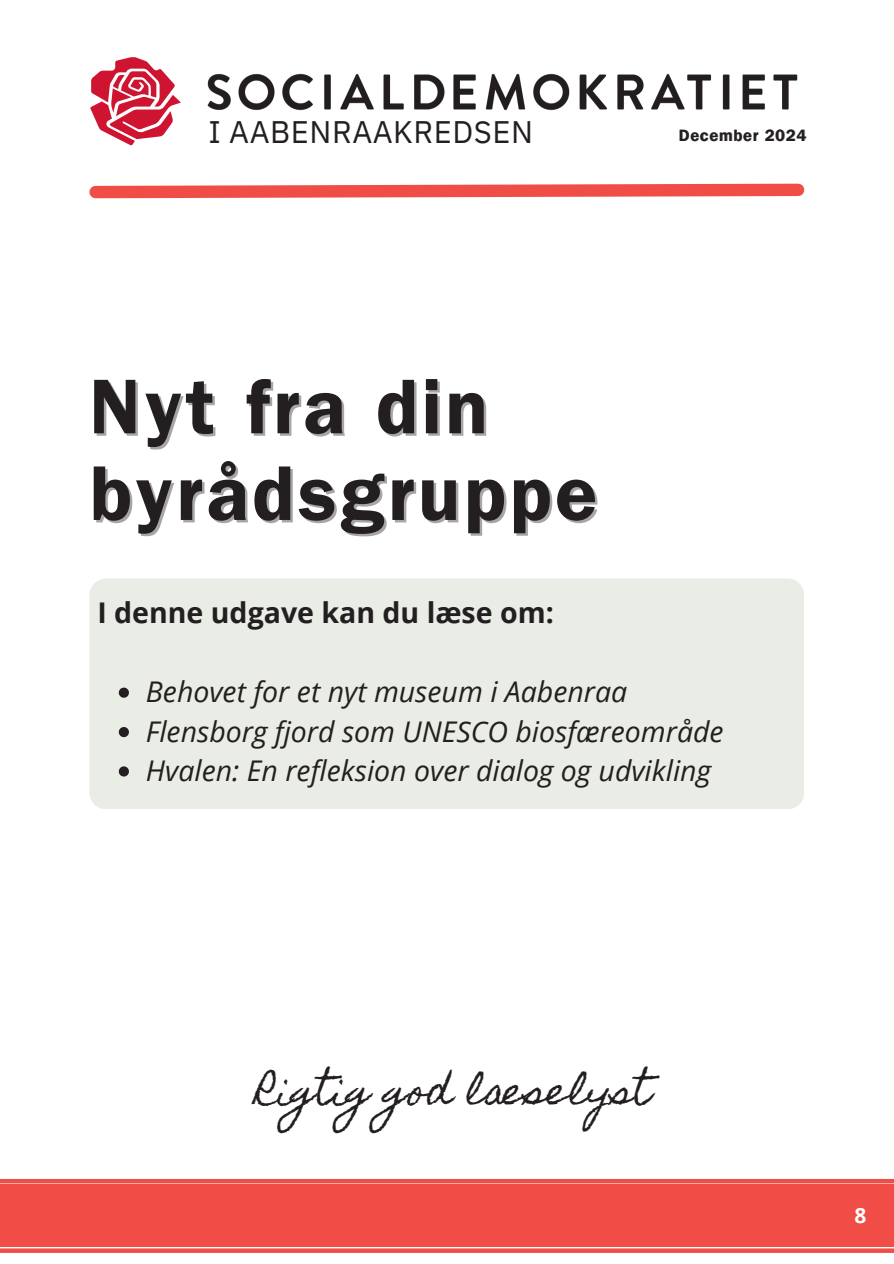
<style>
.page{position:relative;width:894px;height:1264px;background:#fff}
.page>*{position:absolute;margin:0;border:0;box-sizing:border-box;transform-origin:0 0}
.t1{font:77.85px "Franklin Gothic LT Pro Dm";letter-spacing:.045em;color:#231f20}
.t2{font:37.05px "Homemade Apple";color:#231f20}
.t3{font:31.05px "IBM Plex Sans";letter-spacing:.015em;color:#231f20}
.t4{font:italic 28.5px "Open Sans";color:#231f20}
.t5{font:700 28.5px "Open Sans";color:#231f20}
.t6{font:700 21px "Open Sans";color:#fff}
.t7{font:16.35px "Franklin Gothic LT Pro Dm";letter-spacing:.045em;color:#231f20}
</style>
<div class="page">
<div style="left:0;top:1184px;width:893px;height:62px;background:#f04d46"></div>
<svg style="left:89px;top:183px;width:716px;height:16px"></svg>
<svg style="left:90px;top:57px;width:91px;height:88px"></svg>
<img style="left:207px;top:73px;width:591px;height:38px">
<div style="left:0;top:1178px;width:893px;height:5px;background:#f04d46"></div>
<svg style="left:0;top:1248px;width:893px;height:4px;background:#f15f59"></svg>
<div style="left:89px;top:578px;width:714px;height:231px;background:#eaece6"></div>
<svg style="left:119px;top:687px;width:10px;height:10px"></svg>
<svg style="left:119px;top:727px;width:10px;height:10px"></svg>
<svg style="left:119px;top:766px;width:10px;height:10px"></svg>
<p class="t3" style="left:208px;top:112px;width:326px">I AABENRAAKREDSEN</p>
<h2 class="t7" style="left:678px;top:130px;width:129px">December 2024</h2>
<p class="t1" style="left:89px;top:380px;width:399px">Nyt fra din</p>
<h3 class="t1" style="left:89px;top:466px;width:509px">byrådsgruppe</h3>
<p class="t5" style="left:97px;top:593px;width:458px">I denne udgave kan du læse om:</p>
<h1 class="t4" style="left:146px;top:671px;width:483px">Behovet for et nyt museum i Aabenraa</h1>
<h4 class="t4" style="left:146px;top:711px;width:579px">Flensborg fjord som UNESCO biosfæreområde</h4>
<p class="t4" style="left:146px;top:750px;width:566px">Hvalen: En refleksion over dialog og udvikling</p>
<p class="t2" style="left:257px;top:1069px;width:396px">Rigtig god læselyst</p>
<p class="t6" style="left:854px;top:1200px;width:13px">8</p>
</div>
